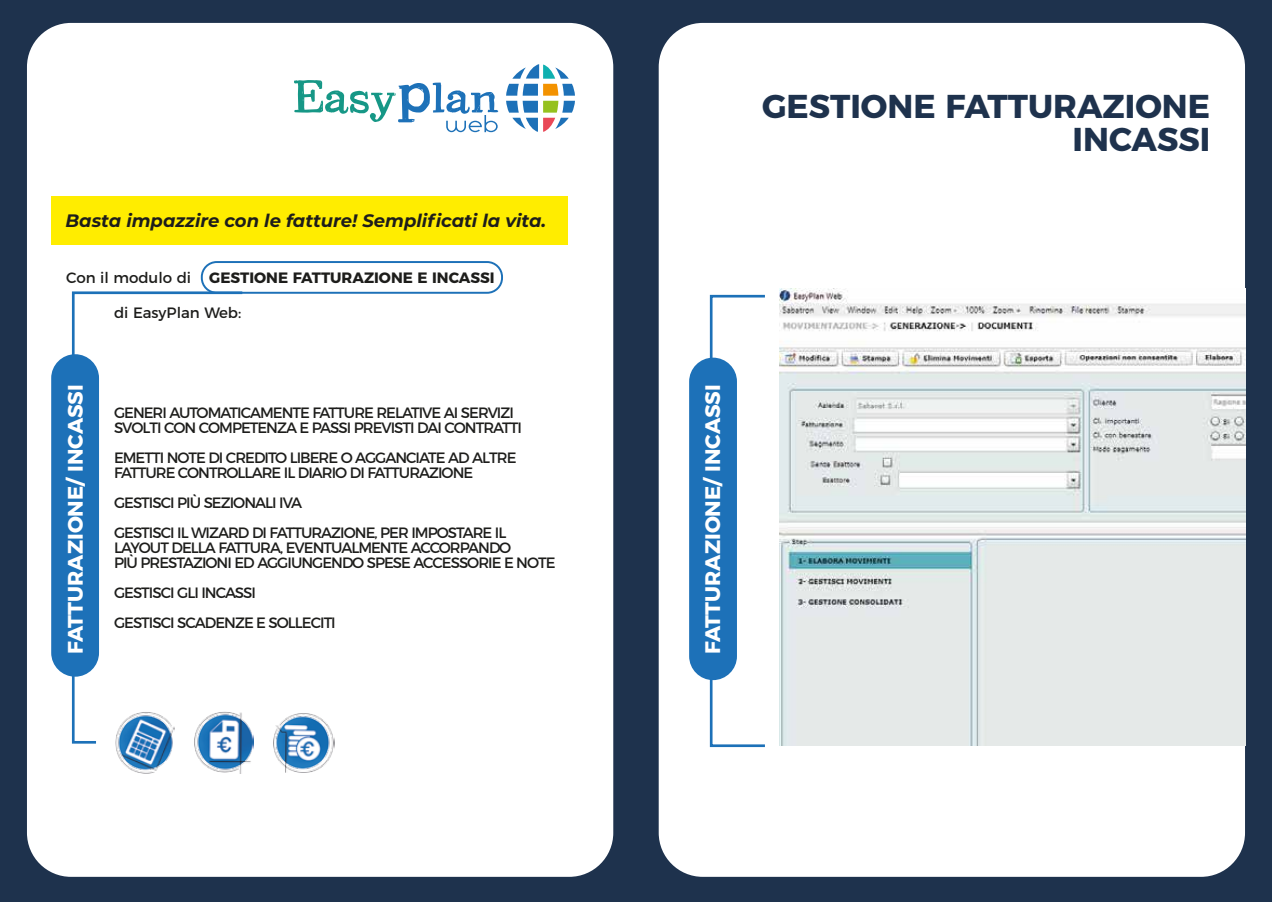
<style>
.page{position:relative;width:1272px;height:902px;background:#fff}
.page>*{position:absolute;margin:0;border:0;box-sizing:border-box;transform-origin:0 0}
.t1{font:700 33px/33px "Montserrat";color:#1e324d;text-align:right}
.t2{font:700 21px "Montserrat";color:#fff}
.t3{font:italic 700 18px "Montserrat";color:#1d1d1b}
.t4{font:15px/15px "Montserrat";letter-spacing:-.065em;color:#1d1d1b}
.t5{font:700 15px "Montserrat";color:#1d1d1b}
.t6{font:15px "Montserrat";color:#1d1d1b}
.s1{font-weight:400}
</style>
<div class="page">
<div style="left:0;top:0;width:1271px;height:901px;background:#1e324d"></div>
<div style="left:27px;top:23px;width:586px;height:853px;background:#fff;border-radius:44px"></div>
<div style="left:51px;top:196px;width:516px;height:49px;background:#ffed00"></div>
<div style="left:658px;top:23px;width:586px;height:853px;background:#fff;border-radius:44px"></div>
<img style="left:115px;top:744px;width:58px;height:29px">
<img style="left:194px;top:722px;width:59px;height:51px">
<img style="left:273px;top:713px;width:61px;height:59px">
<div style="left:51px;top:354px;width:48px;height:322px;background:#1d71b8;border-radius:24px"></div>
<svg style="left:71px;top:290px;width:174px;height:454px"></svg>
<div style="left:201px;top:261px;width:302px;height:33px;border:2px solid #1d71b8;border-radius:15px"></div>
<div style="left:689px;top:357px;width:48px;height:323px;background:#1d71b8;border-radius:24px"></div>
<div style="left:710px;top:295px;width:56px;height:452px;border:3px solid #1d71b8"></div>
<img style="left:779px;top:288px;width:465px;height:457px">
<svg style="left:506px;top:64px;width:69px;height:68px"></svg>
<svg style="left:294px;top:80px;width:204px;height:52px"></svg>
<p class="t3" style="left:65px;top:207px;width:482px">Basta impazzire con le fatture! Semplificati la vita.</p>
<p class="t5" style="left:66px;top:266px;width:430px"><span class="s1">Con il modulo di</span> GESTIONE FATTURAZIONE E INCASSI</p>
<p class="t6" style="left:114px;top:300px;width:129px">di EasyPlan Web:</p>
<h2 class="t2" style="left:58px;top:654px;width:271px;rotate:-90deg">FATTURAZIONE/ INCASSI</h2>
<h2 class="t2" style="left:695px;top:654px;width:271px;rotate:-90deg">FATTURAZIONE/ INCASSI</h2>
<p class="t4" style="left:114px;top:404px;width:409px">GENERI AUTOMATICAMENTE FATTURE RELATIVE AI SERVIZI<br>SVOLTI CON COMPETENZA E PASSI PREVISTI DAI CONTRATTI</p>
<p class="t4" style="left:114px;top:449px;width:404px">EMETTI NOTE DI CREDITO LIBERE O AGGANCIATE AD ALTRE<br>FATTURE CONTROLLARE IL DIARIO DI FATTURAZIONE</p>
<p class="t4" style="left:114px;top:486px;width:394px;line-height:30px">GESTISCI PIÙ SEZIONALI IVA<br>GESTISCI IL WIZARD DI FATTURAZIONE, PER IMPOSTARE IL</p>
<p class="t4" style="left:114px;top:539px;width:443px">LAYOUT DELLA FATTURA, EVENTUALMENTE ACCORPANDO<br>PIÙ PRESTAZIONI ED AGGIUNGENDO SPESE ACCESSORIE E NOTE</p>
<p class="t4" style="left:114px;top:576px;width:223px;line-height:30px">GESTISCI GLI INCASSI<br>GESTISCI SCADENZE E SOLLECITI</p>
<h1 class="t1" style="left:762px;top:87px;width:449px">GESTIONE FATTURAZIONE<br>INCASSI</h1>
</div>
